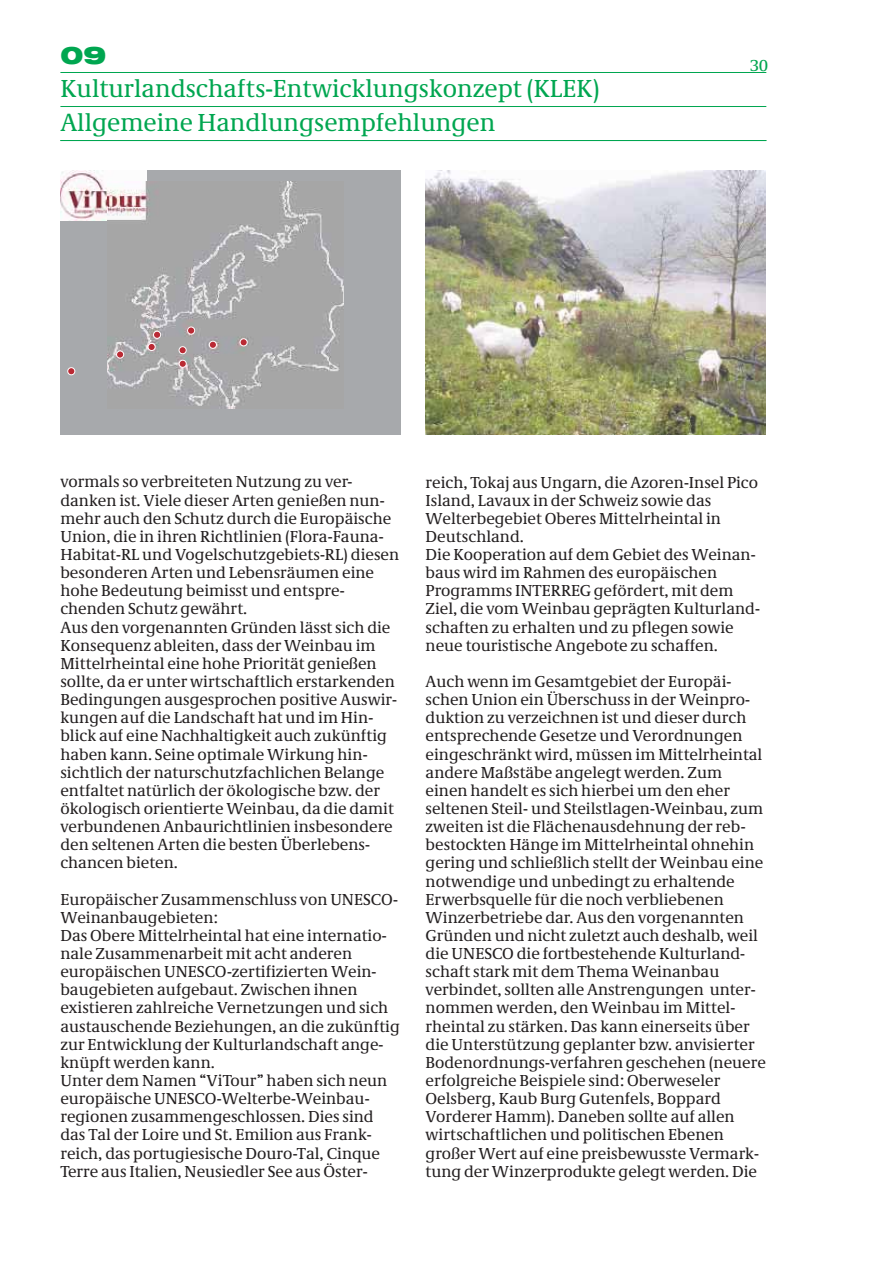
<style>
.page{position:relative;width:893px;height:1263px;background:#fff}
.page>*{position:absolute;margin:0;border:0;box-sizing:border-box;transform-origin:0 0}
.t1{font:25.5px "Neue Demos";color:#00a650}
.t2{font:24px "Swis 721 Blk Ex BT";color:#00a650}
.t3{font:16.5px/18.1px "Neue Demos";color:#231f20}
.t4{font:16.5px "Neue Demos";color:#00a650}
</style>
<div class="page">
<div style="left:60px;top:171px;width:341px;height:264px;background:#a7a9ac"></div>
<img style="left:60px;top:171px;width:86px;height:49px">
<img style="left:107px;top:181px;width:236px;height:227px">
<div style="left:117px;top:351px;width:7px;height:7px;background:#ba2a34;border-radius:50%"></div>
<div style="left:116px;top:351px;width:8px;height:7px;border:1px solid #fff;border-radius:50%"></div>
<div style="left:148px;top:343px;width:7px;height:8px;background:#ba2a34;border-radius:50%"></div>
<div style="left:148px;top:343px;width:8px;height:8px;border:1px solid #fff;border-radius:50%"></div>
<div style="left:153px;top:331px;width:8px;height:7px;background:#ba2a34;border-radius:50%"></div>
<div style="left:153px;top:331px;width:8px;height:8px;border:1px solid #fff;border-radius:50%"></div>
<div style="left:179px;top:360px;width:7px;height:7px;background:#ba2a34;border-radius:50%"></div>
<div style="left:179px;top:360px;width:8px;height:8px;border:1px solid #fff;border-radius:50%"></div>
<div style="left:188px;top:327px;width:7px;height:7px;background:#ba2a34;border-radius:50%"></div>
<div style="left:187px;top:327px;width:8px;height:8px;border:1px solid #fff;border-radius:50%"></div>
<div style="left:209px;top:341px;width:7px;height:7px;background:#ba2a34;border-radius:50%"></div>
<div style="left:209px;top:341px;width:8px;height:8px;border:1px solid #fff;border-radius:50%"></div>
<div style="left:240px;top:339px;width:7px;height:7px;background:#ba2a34;border-radius:50%"></div>
<div style="left:240px;top:338px;width:8px;height:8px;border:1px solid #fff;border-radius:50%"></div>
<div style="left:179px;top:347px;width:7px;height:7px;background:#ba2a34;border-radius:50%"></div>
<div style="left:179px;top:346px;width:8px;height:8px;border:1px solid #fff;border-radius:50%"></div>
<div style="left:68px;top:368px;width:7px;height:7px;background:#ba2a34;border-radius:50%"></div>
<div style="left:67px;top:367px;width:8px;height:8px;border:1px solid #fff;border-radius:50%"></div>
<img style="left:426px;top:171px;width:340px;height:264px">
<hr style="left:60px;top:72px;width:706px;height:1px;background:#00a650">
<hr style="left:60px;top:106px;width:706px;height:1px;background:#00a650">
<hr style="left:60px;top:140px;width:706px;height:1px;background:#00a650">
<h2 class="t2" style="left:60px;top:42px;width:47px">09</h2>
<h1 class="t1" style="left:60px;top:79px;width:541px">Kulturlandschafts-Entwicklungskonzept (KLEK)</h1>
<h1 class="t1" style="left:60px;top:114px;width:436px">Allgemeine Handlungsempfehlungen</h1>
<p class="t4" style="left:750px;top:59px;width:20px">30</p>
<p class="t3" style="left:60px;top:474px;width:340px">vormals so verbreiteten Nutzung zu ver&shy;danken ist. Viele dieser Arten genießen nun&shy;mehr auch den Schutz durch die Europäische Union, die in ihren Richtlinien (Flora-Fauna-Habitat-RL und Vogelschutzgebiets-RL) diesen besonderen Arten und Lebensräumen eine hohe Bedeutung beimisst und entspre&shy;chenden Schutz gewährt.<br>Aus den vorgenannten Gründen lässt sich die Konsequenz ableiten, dass der Weinbau im Mittelrheintal eine hohe Priorität genießen sollte, da er unter wirtschaftlich erstarkenden Bedingungen ausgesprochen positive Auswir&shy;kungen auf die Landschaft hat und im Hin&shy;blick auf eine Nachhaltigkeit auch zukünftig haben kann. Seine optimale Wirkung hin&shy;sichtlich der naturschutzfachlichen Belange entfaltet natürlich der ökologische bzw. der ökologisch orientierte Weinbau, da die damit verbundenen Anbaurichtlinien insbesondere den seltenen Arten die besten Überlebens&shy;chancen bieten.</p>
<p class="t3" style="left:60px;top:892px;width:341px">Europäischer Zusammenschluss von UNESCO-Weinanbaugebieten:<br>Das Obere Mittelrheintal hat eine internatio&shy;nale Zusammenarbeit mit acht anderen europäischen UNESCO-zertifizierten Wein&shy;baugebieten aufgebaut. Zwischen ihnen existieren zahlreiche Vernetzungen und sich austauschende Beziehungen, an die zukünftig zur Entwicklung der Kulturlandschaft ange&shy;knüpft werden kann.<br>Unter dem Namen “ViTour” haben sich neun europäische UNESCO-Welterbe-Weinbau&shy;regionen zusammengeschlossen. Dies sind das Tal der Loire und St. Emilion aus Frank&shy;reich, das portugiesische Douro-Tal, Cinque Terre aus Italien, Neusiedler See aus Öster-</p>
<p class="t3" style="left:426px;top:474px;width:336px">reich, Tokaj aus Ungarn, die Azoren-Insel Pico Island, Lavaux in der Schweiz sowie das Welterbegebiet Oberes Mittelrheintal in Deutschland.<br>Die Kooperation auf dem Gebiet des Weinan&shy;baus wird im Rahmen des europäischen Programms INTERREG gefördert, mit dem Ziel, die vom Weinbau geprägten Kulturland&shy;schaften zu erhalten und zu pflegen sowie neue touristische Angebote zu schaffen.</p>
<p class="t3" style="left:426px;top:674px;width:342px">Auch wenn im Gesamtgebiet der Europäi&shy;schen Union ein Überschuss in der Weinpro&shy;duktion zu verzeichnen ist und dieser durch entsprechende Gesetze und Verordnungen eingeschränkt wird, müssen im Mittelrheintal andere Maßstäbe angelegt werden. Zum einen handelt es sich hierbei um den eher seltenen Steil- und Steilstlagen-Weinbau, zum zweiten ist die Flächenausdehnung der reb&shy;bestockten Hänge im Mittelrheintal ohnehin gering und schließlich stellt der Weinbau eine notwendige und unbedingt zu erhaltende Erwerbsquelle für die noch verbliebenen Winzerbetriebe dar. Aus den vorgenannten Gründen und nicht zuletzt auch deshalb, weil die UNESCO die fortbestehende Kulturland&shy;schaft stark mit dem Thema Weinanbau verbindet, sollten alle Anstrengungen unter&shy;nommen werden, den Weinbau im Mittel&shy;rheintal zu stärken. Das kann einerseits über die Unterstützung geplanter bzw. anvisierter Bodenordnungs-verfahren geschehen (neuere erfolgreiche Beispiele sind: Oberweseler Oelsberg, Kaub Burg Gutenfels, Boppard Vorderer Hamm). Daneben sollte auf allen wirtschaftlichen und politischen Ebenen großer Wert auf eine preisbewusste Vermark&shy;tung der Winzerprodukte gelegt werden. Die</p>
</div>
